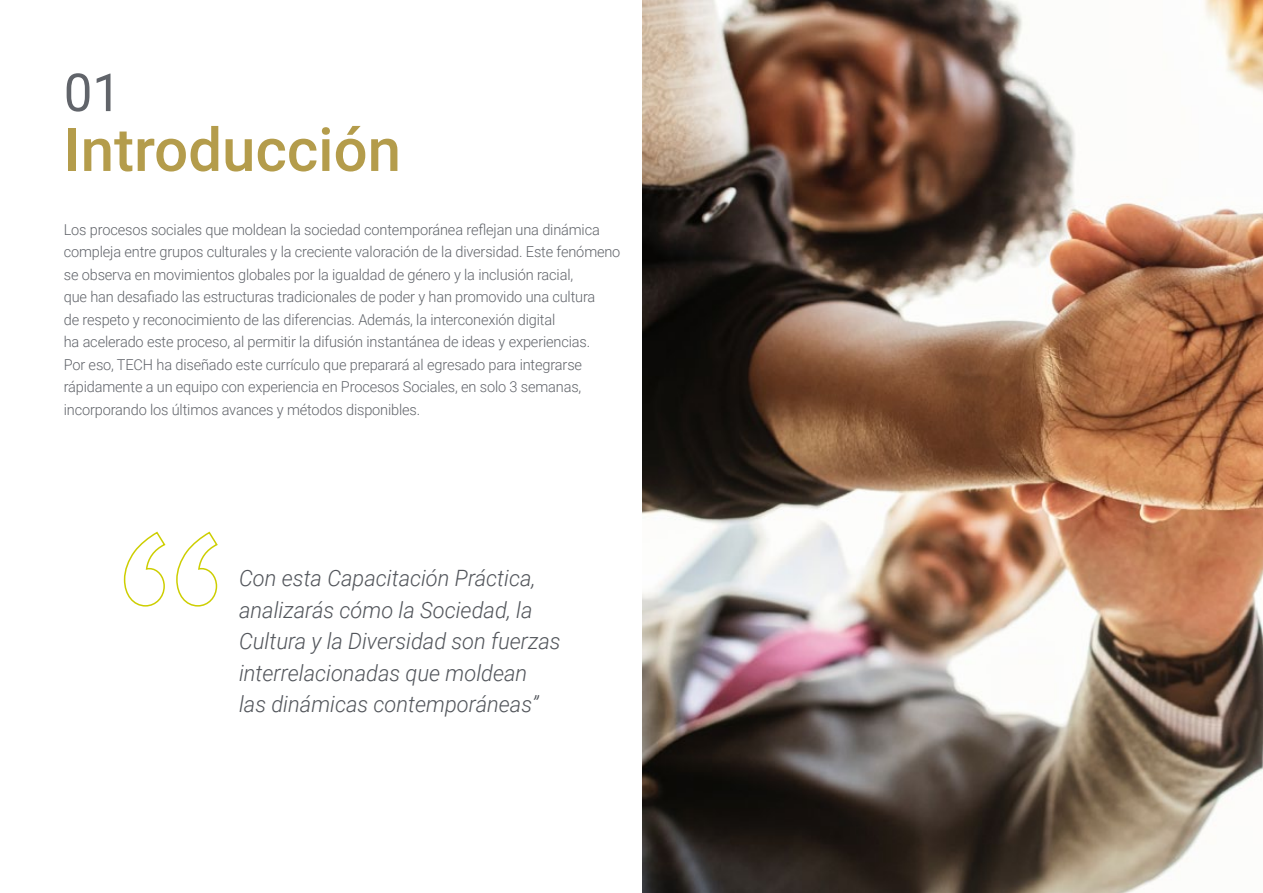
<style>
.page{position:relative;width:1263px;height:893px;background:#fff}
.page>*{position:absolute;margin:0;border:0;box-sizing:border-box;transform-origin:0 0}
.t1{font:500 60px "Roboto";color:#b49c4b}
.t2{font:52.5px "Roboto";color:#61646a}
.t3{font:italic 300 22.5px/31.5px "Roboto";color:#52555b}
.t4{font:300 15px/22.5px "Roboto";letter-spacing:-.01em;color:#61646a}
</style>
<div class="page">
<svg style="left:123px;top:531px;width:95px;height:76px"></svg>
<img style="left:642px;top:0;width:621px;height:893px">
<h2 class="t2" style="left:64px;top:56px;width:59px">01</h2>
<h1 class="t1" style="left:64px;top:108px;width:339px">Introducción</h1>
<p class="t4" style="left:64px;top:217px;width:558px">Los procesos sociales que moldean la sociedad contemporánea reflejan una dinámica compleja entre grupos culturales y la creciente valoración de la diversidad. Este fenómeno se observa en movimientos globales por la igualdad de género y la inclusión racial,<br>que han desafiado las estructuras tradicionales de poder y han promovido una cultura<br>de respeto y reconocimiento de las diferencias. Además, la interconexión digital<br>ha acelerado este proceso, al permitir la difusión instantánea de ideas y experiencias.<br>Por eso, TECH ha diseñado este currículo que preparará al egresado para integrarse rápidamente a un equipo con experiencia en Procesos Sociales, en solo 3 semanas, incorporando los últimos avances y métodos disponibles.</p>
<h3 class="t3" style="left:239px;top:561px;width:323px">Con esta Capacitación Práctica, analizarás cómo la Sociedad, la<br>Cultura y la Diversidad son fuerzas interrelacionadas que moldean<br>las dinámicas contemporáneas”</h3>
</div>
